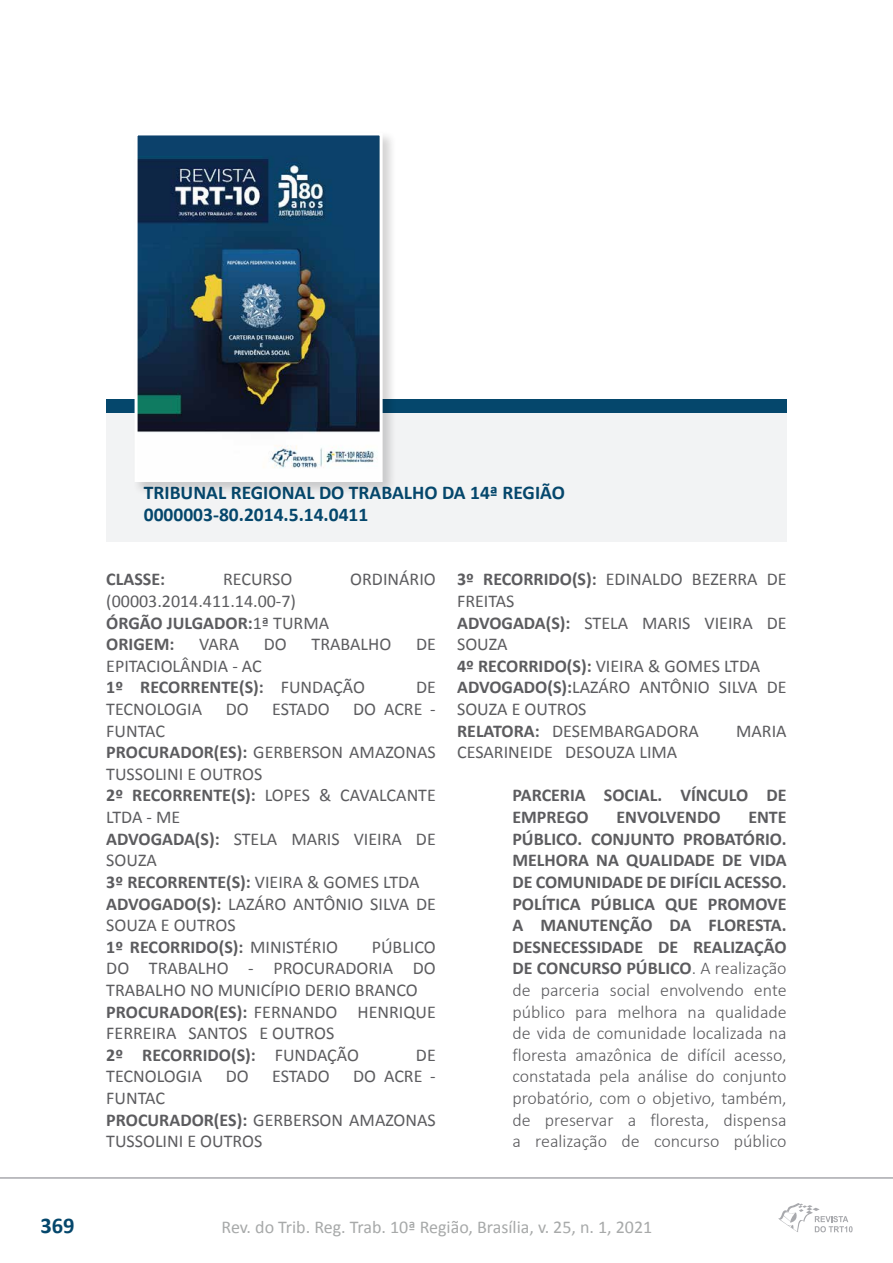
<style>
.page{position:relative;width:893px;height:1263px;background:#fff}
.page>*{position:absolute;margin:0;border:0;box-sizing:border-box;transform-origin:0 0}
.t1{font:700 22.5px "Calibri";color:#05476c}
.t2{font:700 19.5px/22.5px "Calibri";color:#05476c}
.t3{font:18px/21.6px "Calibri";color:#5c5c5f}
.t4{font:300 18px/21.6px "Calibri";color:#5c5c5f;text-align:justify}
.t5{font:18px "Calibri";color:#a7a9a9}
.t6{font:700 18px/21.6px "Calibri";color:#5c5c5f}
.s1{font-weight:700}
</style>
<div class="page">
<hr style="left:0;top:1177px;width:893px;height:2px;background:#a8a9ad">
<svg style="left:778px;top:1203px;width:75px;height:30px"></svg>
<div style="left:106px;top:413px;width:681px;height:129px;background:#f2f3f4"></div>
<div style="left:106px;top:400px;width:681px;height:13px;background:#05476c"></div>
<div style="left:132px;top:130px;width:265px;height:366px;background:#231f20;opacity:.2"></div>
<img style="left:139px;top:136px;width:240px;height:342px">
<div style="left:135px;top:132px;width:248px;height:350px;border:3px solid #fff"></div>
<p class="t2" style="left:144px;top:481px;width:423px">TRIBUNAL REGIONAL DO TRABALHO DA 14ª REGIÃO<br>0000003-80.2014.5.14.0411</p>
<p class="t6" style="left:106px;top:569px;width:60px">CLASSE:</p>
<p class="t3" style="left:223px;top:569px;width:71px">RECURSO</p>
<p class="t3" style="left:350px;top:569px;width:87px">ORDINÁRIO</p>
<p class="t3" style="left:106px;top:590px;width:224px">(00003.2014.411.14.00-7)<br><span class="s1">ÓRGÃO JULGADOR:</span>1ª TURMA<br><span class="s1">ORIGEM:</span></p>
<p class="t3" style="left:199px;top:633px;width:41px">VARA</p>
<p class="t3" style="left:264px;top:633px;width:24px">DO</p>
<p class="t3" style="left:312px;top:633px;width:81px">TRABALHO</p>
<p class="t3" style="left:416px;top:633px;width:21px">DE</p>
<p class="t3" style="left:106px;top:655px;width:260px">EPITACIOLÂNDIA - AC<br><span class="s1">1º RECORRENTE(S):</span> FUNDAÇÃO</p>
<p class="t3" style="left:416px;top:677px;width:21px">DE</p>
<p class="t3" style="left:106px;top:698px;width:97px">TECNOLOGIA</p>
<p class="t3" style="left:226px;top:698px;width:24px">DO</p>
<p class="t3" style="left:272px;top:698px;width:59px">ESTADO</p>
<p class="t3" style="left:353px;top:698px;width:84px">DO ACRE -</p>
<p class="t3" style="left:106px;top:720px;width:331px">FUNTAC<br><span class="s1">PROCURADOR(ES):</span> GERBERSON AMAZONAS<br>TUSSOLINI E OUTROS<br><span class="s1">2º RECORRENTE(S):</span> LOPES &amp; CAVALCANTE<br>LTDA - ME<br><span class="s1">ADVOGADA(S):</span> STELA MARIS VIEIRA DE<br>SOUZA<br><span class="s1">3º RECORRENTE(S):</span> VIEIRA &amp; GOMES LTDA<br><span class="s1">ADVOGADO(S):</span> LAZÁRO ANTÔNIO SILVA DE<br>SOUZA E OUTROS<br><span class="s1">1º RECORRIDO(S):</span> MINISTÉRIO</p>
<p class="t3" style="left:106px;top:936px;width:331px;text-indent:265px">PÚBLICO<br>DO TRABALHO - PROCURADORIA DO<br>TRABALHO NO MUNICÍPIO DERIO BRANCO<br><span class="s1">PROCURADOR(ES):</span> FERNANDO HENRIQUE<br>FERREIRA SANTOS E OUTROS<br><span class="s1">2º RECORRIDO(S):</span> FUNDAÇÃO</p>
<p class="t3" style="left:416px;top:1044px;width:21px">DE</p>
<p class="t3" style="left:106px;top:1065px;width:97px">TECNOLOGIA</p>
<p class="t3" style="left:226px;top:1065px;width:24px">DO</p>
<p class="t3" style="left:272px;top:1065px;width:59px">ESTADO</p>
<p class="t3" style="left:353px;top:1065px;width:84px">DO ACRE -</p>
<p class="t3" style="left:106px;top:1087px;width:331px">FUNTAC<br><span class="s1">PROCURADOR(ES):</span> GERBERSON AMAZONAS<br>TUSSOLINI E OUTROS</p>
<p class="t3" style="left:457px;top:569px;width:331px"><span class="s1">3º RECORRIDO(S):</span> EDINALDO BEZERRA DE<br>FREITAS<br><span class="s1">ADVOGADA(S):</span> STELA MARIS VIEIRA DE<br>SOUZA<br><span class="s1">4º RECORRIDO(S):</span> VIEIRA &amp; GOMES LTDA<br><span class="s1">ADVOGADO(S):</span>LAZÁRO ANTÔNIO SILVA DE<br>SOUZA E OUTROS<br><span class="s1">RELATORA:</span> DESEMBARGADORA</p>
<p class="t3" style="left:736px;top:720px;width:52px">MARIA</p>
<p class="t3" style="left:457px;top:741px;width:222px">CESARINEIDE DESOUZA LIMA</p>
<p class="t6" style="left:512px;top:785px;width:276px">PARCERIA SOCIAL. VÍNCULO DE<br>EMPREGO</p>
<p class="t6" style="left:616px;top:806px;width:106px">ENVOLVENDO</p>
<p class="t4" style="left:512px;top:806px;width:276px;text-indent:236px"><span class="s1">ENTE PÚBLICO. CONJUNTO PROBATÓRIO.<br>MELHORA NA QUALIDADE DE VIDA DE COMUNIDADE DE DIFÍCIL ACESSO.<br>POLÍTICA PÚBLICA QUE PROMOVE A MANUTENÇÃO DA FLORESTA.<br>DESNECESSIDADE DE REALIZAÇÃO DE CONCURSO PÚBLICO</span>. A realização de parceria social envolvendo ente público para melhora na qualidade de vida de comunidade localizada na floresta amazônica de difícil acesso, constatada pela análise do conjunto probatório, com o objetivo, também, de preservar a floresta, dispensa a realização de concurso público</p>
<p class="t1" style="left:40px;top:1211px;width:36px">369</p>
<p class="t5" style="left:222px;top:1215px;width:432px">Rev. do Trib. Reg. Trab. 10ª Região, Brasília, v. 25, n. 1, 2021</p>
</div>
